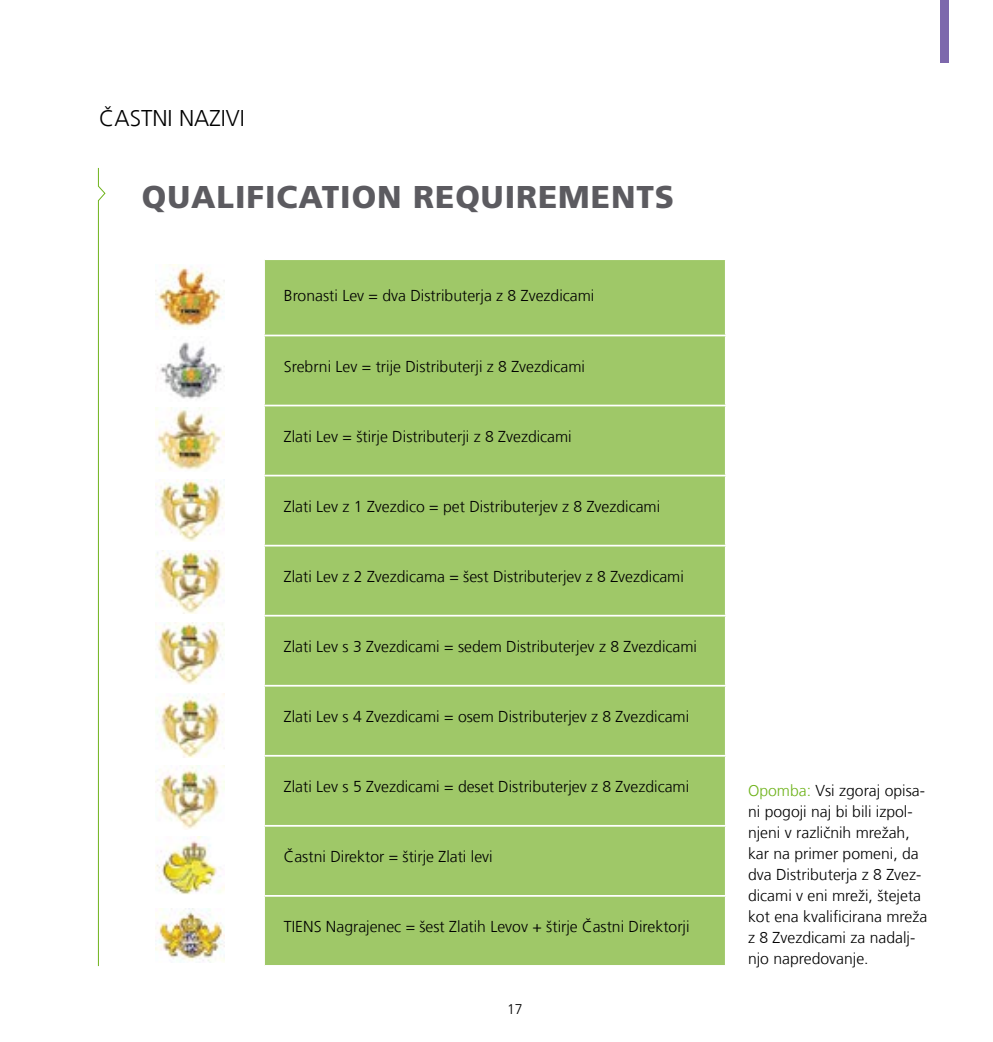
<style>
.page{position:relative;width:993px;height:1042px;background:#fff}
.page>*{position:absolute;margin:0;border:0;box-sizing:border-box;transform-origin:0 0}
.t1{font:900 31.5px "Frutiger LT Com";letter-spacing:.03em;color:#5c5b60}
.t2{font:300 22.75px "Frutiger LT Com";color:#000}
.t3{font:300 15.75px/21px "Frutiger LT Com";color:#000}
.t4{font:300 14px "Frutiger LT Com";color:#000}
.s1{color:#6fb31b}
</style>
<div class="page">
<div style="left:939px;top:0;width:8px;height:63px;background:#7d68ac"></div>
<div style="left:265px;top:260px;width:459px;height:705px;background:#9fc868"></div>
<hr style="left:264px;top:335px;width:462px;height:1px;background:#fff">
<hr style="left:264px;top:405px;width:462px;height:1px;background:#fff">
<hr style="left:264px;top:475px;width:462px;height:1px;background:#fff">
<hr style="left:264px;top:545px;width:462px;height:1px;background:#fff">
<hr style="left:264px;top:615px;width:462px;height:1px;background:#fff">
<hr style="left:264px;top:685px;width:462px;height:1px;background:#fff">
<hr style="left:264px;top:755px;width:462px;height:1px;background:#fff">
<hr style="left:264px;top:825px;width:462px;height:1px;background:#fff">
<hr style="left:264px;top:895px;width:462px;height:2px;background:#fff">
<img style="left:155px;top:265px;width:69px;height:64px">
<img style="left:157px;top:342px;width:65px;height:57px">
<img style="left:155px;top:408px;width:69px;height:62px">
<img style="left:155px;top:479px;width:69px;height:62px">
<img style="left:155px;top:551px;width:69px;height:62px">
<img style="left:155px;top:622px;width:69px;height:62px">
<img style="left:155px;top:694px;width:69px;height:63px">
<img style="left:155px;top:765px;width:69px;height:64px">
<img style="left:155px;top:837px;width:69px;height:57px">
<img style="left:155px;top:908px;width:69px;height:54px">
<svg style="left:97px;top:167px;width:9px;height:800px"></svg>
<h2 class="t2" style="left:99px;top:105px;width:147px">ČASTNI NAZIVI</h2>
<h1 class="t1" style="left:142px;top:178px;width:533px">QUALIFICATION REQUIREMENTS</h1>
<p class="t3" style="left:284px;top:285px;width:312px">Bronasti Lev = dva Distributerja z 8 Zvezdicami</p>
<p class="t3" style="left:284px;top:356px;width:302px">Srebrni Lev = trije Distributerji z 8 Zvezdicami</p>
<p class="t3" style="left:284px;top:426px;width:289px">Zlati Lev = štirje Distributerji z 8 Zvezdicami</p>
<p class="t3" style="left:284px;top:496px;width:378px">Zlati Lev z 1 Zvezdico = pet Distributerjev z 8 Zvezdicami</p>
<p class="t3" style="left:284px;top:566px;width:401px">Zlati Lev z 2 Zvezdicama = šest Distributerjev z 8 Zvezdicami</p>
<p class="t3" style="left:284px;top:636px;width:414px">Zlati Lev s 3 Zvezdicami = sedem Distributerjev z 8 Zvezdicami</p>
<p class="t3" style="left:284px;top:706px;width:406px">Zlati Lev s 4 Zvezdicami = osem Distributerjev z 8 Zvezdicami</p>
<p class="t3" style="left:284px;top:776px;width:406px">Zlati Lev s 5 Zvezdicami = deset Distributerjev z 8 Zvezdicami</p>
<p class="t3" style="left:284px;top:846px;width:210px">Č astni Direktor = štirje Zlati levi</p>
<p class="t3" style="left:284px;top:916px;width:407px">TIENS Nagrajenec = šest Zlatih Levov + štirje Č astni Direktorji</p>
<p class="t4" style="left:507px;top:1001px;width:17px">17</p>
<p class="t3" style="left:747px;top:780px;width:181px"><span class="s1">Opomba:</span> Vsi zgoraj opisa&shy;ni pogoji naj bi bili izpol&shy;njeni v različnih mrežah, kar na primer pomeni, da dva Distributerja z 8 Zvez&shy;dicami v eni mreži, štejeta kot ena kvalificirana mreža z 8 Zvezdicami za nadalj&shy;njo napredovanje.</p>
</div>
